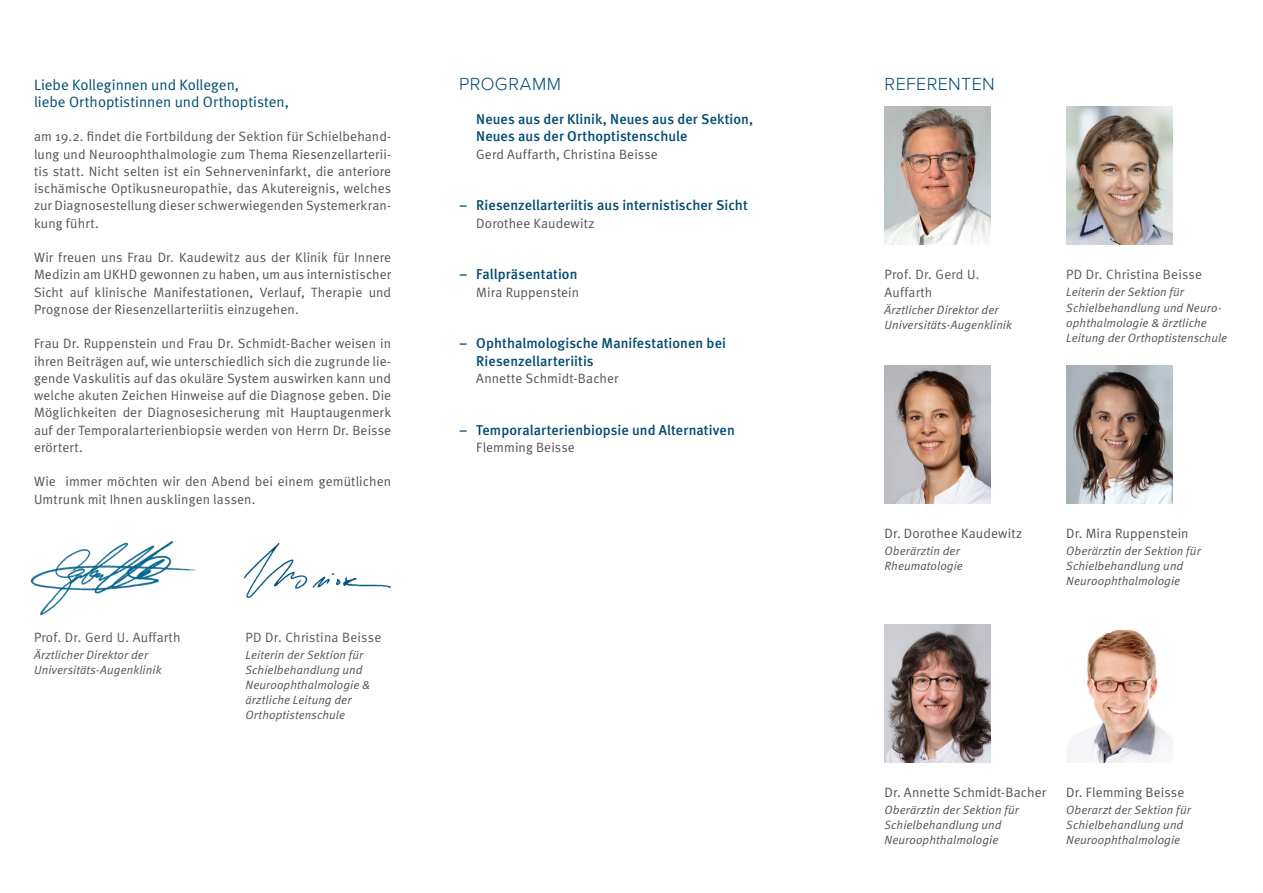
<style>
.page{position:relative;width:1263px;height:893px;background:#fff}
.page>*{position:absolute;margin:0;border:0;box-sizing:border-box;transform-origin:0 0}
.t1{font:300 18px "Proxima Nova";letter-spacing:.02em;color:#004c72}
.t2{font:15px/17.2px "Meta Normal";color:#004c72}
.t3{font:500 14.25px/17.2px "Meta";letter-spacing:.005em;color:#004c72}
.t4{font:13.5px/17.2px "Meta Normal";letter-spacing:.01em;color:#515357;text-align:justify}
.t5{font:13.5px/17.2px "Meta Normal";letter-spacing:.02em;color:#58595b}
.t6{font:italic 12px/15px "Meta Normal";letter-spacing:.01em;color:#515357}
</style>
<div class="page">
<img style="left:31px;top:541px;width:165px;height:74px">
<img style="left:243px;top:542px;width:148px;height:56px">
<img style="left:1066px;top:366px;width:106px;height:138px">
<img style="left:884px;top:106px;width:107px;height:138px">
<img style="left:884px;top:366px;width:107px;height:138px">
<img style="left:884px;top:625px;width:106px;height:138px">
<img style="left:1066px;top:106px;width:107px;height:138px">
<img style="left:1066px;top:629px;width:106px;height:134px">
<p class="t2" style="left:34px;top:76px;width:256px">Liebe Kolleginnen und Kollegen,<br>liebe Orthoptistinnen und Orthoptisten,</p>
<p class="t4" style="left:34px;top:128px;width:359px">am 19.2. findet die Fortbildung der Sektion für Schielbehand&shy;lung und Neuroophthalmologie zum Thema Riesenzellarterii&shy;tis statt. Nicht selten ist ein Sehnerveninfarkt, die anteriore ischämische Optikusneuropathie, das Akutereignis, welches zur Diagnosestellung dieser schwerwiegenden Systemerkran&shy;kung führt.</p>
<p class="t4" style="left:34px;top:249px;width:359px">Wir freuen uns Frau Dr. Kaudewitz aus der Klinik für Innere Medizin am UKHD gewonnen zu haben, um aus internistischer Sicht auf klinische Manifestationen, Verlauf, Therapie und Prognose der Riesenzellarteriitis einzugehen.</p>
<p class="t4" style="left:34px;top:335px;width:359px">Frau Dr. Ruppenstein und Frau Dr. Schmidt-Bacher weisen in ihren Beiträgen auf, wie unterschiedlich sich die zugrunde lie&shy;gende Vaskulitis auf das okuläre System auswirken kann und welche akuten Zeichen Hinweise auf die Diagnose geben. Die Möglichkeiten der Diagnosesicherung mit Hauptaugenmerk auf der Temporalarterienbiopsie werden von Herrn Dr. Beisse erörtert.</p>
<p class="t4" style="left:34px;top:473px;width:359px">Wie immer möchten wir den Abend bei einem gemütlichen<br>Umtrunk mit Ihnen ausklingen lassen.</p>
<p class="t5" style="left:34px;top:628px;width:148px">Prof. Dr. Gerd U. Auffarth</p>
<p class="t6" style="left:34px;top:647px;width:129px">Ärztlicher Direktor der<br>Universitäts-Augenklinik</p>
<p class="t5" style="left:246px;top:628px;width:137px">PD Dr. Christina Beisse</p>
<p class="t6" style="left:246px;top:647px;width:126px">Leiterin der Sektion für<br>Schielbehandlung und<br>Neuroophthalmologie &amp; ärztliche Leitung der<br>Orthoptistenschule</p>
<h1 class="t1" style="left:459px;top:70px;width:103px">PROGRAMM</h1>
<p class="t3" style="left:476px;top:110px;width:278px">Neues aus der Klinik, Neues aus der Sektion,<br>Neues aus der Orthoptistenschule</p>
<p class="t4" style="left:476px;top:145px;width:183px">Gerd Auffarth, Christina Beisse</p>
<p class="t3" style="left:459px;top:197px;width:290px">– Riesenzellarteriitis aus internistischer Sicht</p>
<p class="t4" style="left:476px;top:214px;width:120px">Dorothee Kaudewitz</p>
<p class="t3" style="left:459px;top:266px;width:120px">– Fallpräsentation</p>
<p class="t4" style="left:476px;top:283px;width:104px">Mira Ruppenstein</p>
<p class="t3" style="left:476px;top:335px;width:251px;text-indent:-17px">– Ophthalmologische Manifestationen bei<br>Riesenzellarteriitis</p>
<p class="t4" style="left:476px;top:369px;width:144px">Annette Schmidt-Bacher</p>
<p class="t3" style="left:459px;top:421px;width:277px">– Temporalarterienbiopsie und Alternativen</p>
<p class="t4" style="left:476px;top:438px;width:100px">Flemming Beisse</p>
<h1 class="t1" style="left:884px;top:70px;width:112px">REFERENTEN</h1>
<p class="t5" style="left:884px;top:266px;width:97px">Prof. Dr. Gerd U.<br>Auffarth</p>
<p class="t6" style="left:884px;top:302px;width:129px">Ärztlicher Direktor der<br>Universitäts-Augenklinik</p>
<p class="t5" style="left:1066px;top:266px;width:137px">PD Dr. Christina Beisse</p>
<p class="t6" style="left:1066px;top:283px;width:157px;line-height:16.5px">Leiterin der Sektion für<br>Schielbehandlung und Neuro-</p>
<p class="t6" style="left:1066px;top:315px;width:162px">ophthalmologie &amp; ärztliche<br>Leitung der Orthoptistenschule</p>
<p class="t4" style="left:884px;top:525px;width:139px">Dr. Dorothee Kaudewitz</p>
<p class="t6" style="left:884px;top:543px;width:80px">Oberärztin der<br>Rheumatologie</p>
<p class="t4" style="left:1066px;top:525px;width:124px">Dr. Mira Ruppenstein</p>
<p class="t6" style="left:1066px;top:543px;width:136px">Oberärztin der Sektion für<br>Schielbehandlung und<br>Neuroophthalmologie</p>
<p class="t4" style="left:884px;top:783px;width:163px">Dr. Annette Schmidt-Bacher</p>
<p class="t6" style="left:884px;top:802px;width:136px">Oberärztin der Sektion für<br>Schielbehandlung und<br>Neuroophthalmologie</p>
<p class="t4" style="left:1066px;top:783px;width:119px">Dr. Flemming Beisse</p>
<p class="t6" style="left:1066px;top:802px;width:126px">Oberarzt der Sektion für<br>Schielbehandlung und<br>Neuroophthalmologie</p>
</div>
